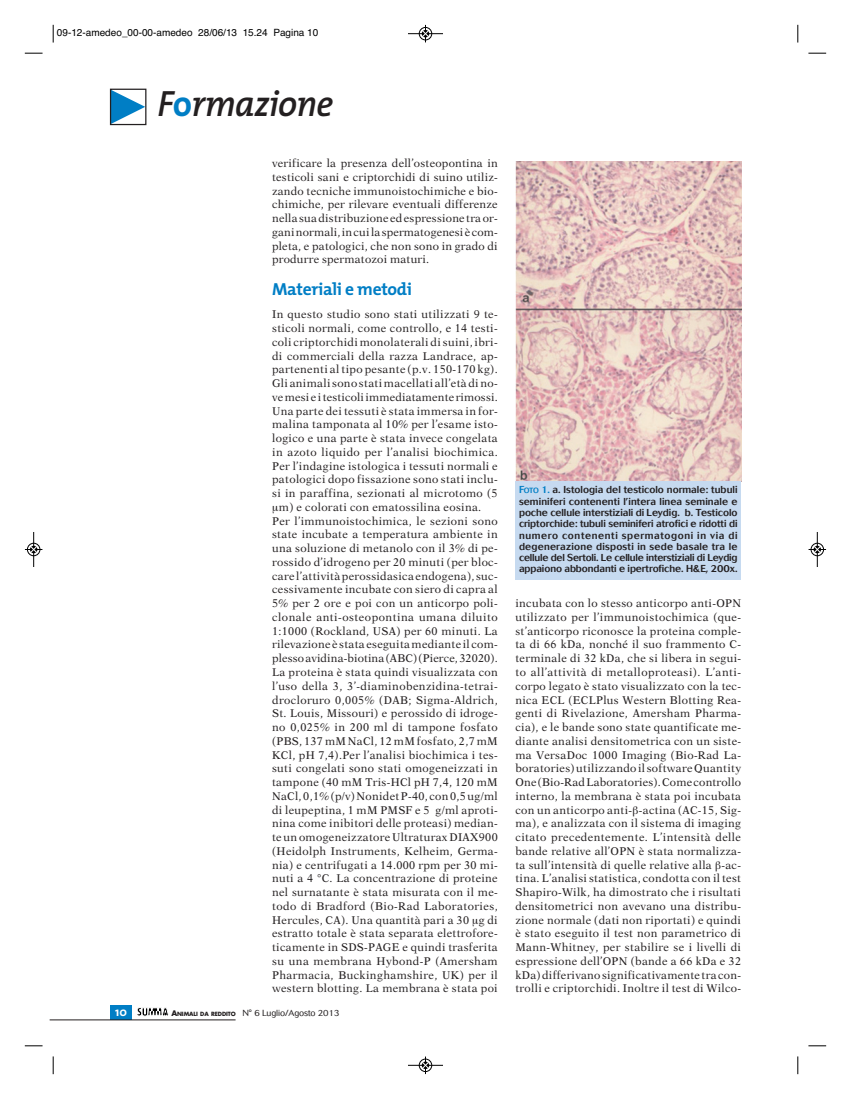
<style>
.page{position:relative;width:851px;height:1099px;background:#fff}
.page>*{position:absolute;margin:0;border:0;box-sizing:border-box;transform-origin:0 0}
.t1{font:italic 600 36.75px "The Mix";letter-spacing:-.02em;color:#231f20;scale:.95 1}
.t2{font:700 17.5px "The Mix";letter-spacing:-.02em;color:#007ec5}
.t3{font:700 12.5px "The Mix";color:#fff}
.t4{font:11.25px/13.8px "New Aster";letter-spacing:.03em;color:#231f20;text-align:justify}
.t5{font:11.25px "New Aster";letter-spacing:.05em;color:#231f20}
.t6{font:500 10px/11.2px "Cosmos";letter-spacing:-.01em;color:#231f20;text-align:justify}
.t7{font:10px "Helvetica";color:#000}
.t8{font:300 8.75px "Cosmos";letter-spacing:-.015em;color:#231f20}
.s1{font-weight:700;font-style:normal;color:#007ec5}
.s2{font-family:"Futura";font-weight:700;font-size:7.5px}
.s3{font-family:"Futura";font-weight:700;font-size:5.62px}
.s4{color:#007ec5}
.s5{font-size:7.5px;color:#007ec5}
</style>
<div class="page">
<svg style="left:112px;top:91px;width:32px;height:32px"></svg>
<div style="left:110px;top:89px;width:36px;height:36px;border:1px solid #231f20"></div>
<div style="left:110px;top:1005px;width:21px;height:14px;background:#007ec5"></div>
<hr style="left:50px;top:1019px;width:185px;height:1px;background:#231f20">
<svg style="left:137px;top:1007px;width:31px;height:10px"></svg>
<img style="left:515px;top:162px;width:226px;height:319px">
<div style="left:515px;top:481px;width:226px;height:98px;background:#c6daf0"></div>
<svg style="left:53px;top:25px;width:1px;height:18px"></svg>
<svg style="left:25px;top:53px;width:18px;height:1px"></svg>
<svg style="left:797px;top:25px;width:1px;height:18px"></svg>
<svg style="left:808px;top:53px;width:18px;height:1px"></svg>
<svg style="left:53px;top:1056px;width:1px;height:18px"></svg>
<svg style="left:25px;top:1045px;width:18px;height:1px"></svg>
<svg style="left:797px;top:1056px;width:1px;height:18px"></svg>
<svg style="left:808px;top:1045px;width:18px;height:1px"></svg>
<hr style="left:408px;top:33px;width:35px;height:1px;background:#000">
<div style="left:419px;top:27px;width:13px;height:13px;border:1px solid #000;border-radius:50%"></div>
<svg style="left:422px;top:25px;width:6px;height:17px"></svg>
<hr style="left:408px;top:1065px;width:35px;height:1px;background:#000">
<div style="left:419px;top:1058px;width:13px;height:13px;border:1px solid #000;border-radius:50%"></div>
<svg style="left:422px;top:1056px;width:6px;height:18px"></svg>
<hr style="left:33px;top:532px;width:1px;height:35px;background:#000">
<div style="left:27px;top:543px;width:13px;height:13px;border:1px solid #000;border-radius:50%"></div>
<svg style="left:25px;top:546px;width:17px;height:6px"></svg>
<hr style="left:817px;top:532px;width:1px;height:35px;background:#000">
<div style="left:810px;top:543px;width:13px;height:13px;border:1px solid #000;border-radius:50%"></div>
<svg style="left:808px;top:546px;width:17px;height:6px"></svg>
<p class="t7" style="left:57px;top:29px;width:263px">09-12-amedeo_00-00-amedeo 28/06/13 15.24 Pagina 10</p>
<h1 class="t1" style="left:157px;top:88px;width:187px">F<span class="s1">o</span>rmazione</h1>
<p class="t4" style="left:272px;top:157px;width:227px">verificare la presenza dell’osteopontina in testicoli sani e criptorchidi di suino utiliz&shy;zando tecniche immunoistochimiche e bio&shy;chimiche, per rilevare eventuali differenze nella sua distribuzione ed espressione tra or&shy;gani normali, in cui la spermatogenesi è com&shy;pleta, e patologici, che non sono in grado di produrre spermatozoi maturi.</p>
<h2 class="t2" style="left:272px;top:281px;width:141px">Materiali e metodi</h2>
<p class="t4" style="left:272px;top:308px;width:227px">In questo studio sono stati utilizzati 9 te-</p>
<p class="t4" style="left:272px;top:322px;width:227px">sticoli normali, come controllo, e 14 testi-</p>
<p class="t4" style="left:272px;top:336px;width:227px">coli criptorchidi monolaterali di suini, ibri-</p>
<p class="t4" style="left:272px;top:349px;width:227px">di commerciali della razza Landrace, ap-</p>
<p class="t4" style="left:272px;top:363px;width:227px">partenenti al tipo pesante (p.v. 150-170 kg).</p>
<p class="t4" style="left:272px;top:377px;width:227px">Gli animali sono stati macellati all’età di no-</p>
<p class="t4" style="left:272px;top:391px;width:227px">ve mesi e i testicoli immediatamente rimossi.</p>
<p class="t4" style="left:272px;top:404px;width:227px">Una parte dei tessuti è stata immersa in for-</p>
<p class="t4" style="left:272px;top:418px;width:227px">malina tamponata al 10% per l’esame isto-</p>
<p class="t4" style="left:272px;top:432px;width:227px">logico e una parte è stata invece congelata</p>
<p class="t4" style="left:272px;top:446px;width:227px">in azoto liquido per l’analisi biochimica.</p>
<p class="t4" style="left:272px;top:459px;width:227px">Per l’indagine istologica i tessuti normali e</p>
<p class="t4" style="left:272px;top:473px;width:227px">patologici dopo fissazione sono stati inclu-</p>
<p class="t4" style="left:272px;top:487px;width:227px">si in paraffina, sezionati al microtomo (5</p>
<p class="t4" style="left:279px;top:501px;width:204px">m) e colorati con ematossilina eosina.</p>
<p class="t4" style="left:272px;top:514px;width:227px">Per l’immunoistochimica, le sezioni sono</p>
<p class="t4" style="left:272px;top:528px;width:227px">state incubate a temperatura ambiente in</p>
<p class="t4" style="left:272px;top:542px;width:227px">una soluzione di metanolo con il 3% di pe-</p>
<p class="t4" style="left:272px;top:556px;width:227px">rossido d’idrogeno per 20 minuti (per bloc-</p>
<p class="t4" style="left:272px;top:569px;width:227px">care l’attività perossidasica endogena), suc-</p>
<p class="t4" style="left:272px;top:583px;width:227px">cessivamente incubate con siero di capra al</p>
<p class="t4" style="left:272px;top:597px;width:227px">5% per 2 ore e poi con un anticorpo poli-</p>
<p class="t5" style="left:272px;top:612px;width:227px">clonale anti-osteopontina umana diluito</p>
<p class="t4" style="left:272px;top:624px;width:227px">1:1000 (Rockland, USA) per 60 minuti. La</p>
<p class="t4" style="left:272px;top:638px;width:227px">rilevazione è stata eseguita mediante il com-</p>
<p class="t4" style="left:272px;top:652px;width:227px">plesso avidina-biotina (ABC) (Pierce, 32020).</p>
<p class="t4" style="left:272px;top:666px;width:227px">La proteina è stata quindi visualizzata con</p>
<p class="t4" style="left:272px;top:679px;width:227px">l’uso della 3, 3’-diaminobenzidina-tetrai-</p>
<p class="t4" style="left:272px;top:693px;width:227px">drocloruro 0,005% (DAB; Sigma-Aldrich,</p>
<p class="t4" style="left:272px;top:707px;width:227px">St. Louis, Missouri) e perossido di idroge-</p>
<p class="t4" style="left:272px;top:721px;width:227px">no 0,025% in 200 ml di tampone fosfato</p>
<p class="t4" style="left:272px;top:734px;width:227px">(PBS, 137 mM NaCl, 12 mM fosfato, 2,7 mM</p>
<p class="t4" style="left:272px;top:748px;width:227px">KCl, pH 7,4).Per l’analisi biochimica i tes-</p>
<p class="t4" style="left:272px;top:762px;width:227px">suti congelati sono stati omogeneizzati in</p>
<p class="t4" style="left:272px;top:776px;width:227px">tampone (40 mM Tris-HCl pH 7,4, 120 mM</p>
<p class="t4" style="left:272px;top:789px;width:227px">NaCl, 0,1% (p/v) Nonidet P-40, con 0,5 ug/ml</p>
<p class="t4" style="left:272px;top:803px;width:227px">di leupeptina, 1 mM PMSF e 5 g/ml aproti-</p>
<p class="t4" style="left:272px;top:817px;width:227px">nina come inibitori delle proteasi) median-</p>
<p class="t4" style="left:272px;top:831px;width:227px">te un omogeneizzatore Ultraturax DIAX900</p>
<p class="t4" style="left:272px;top:844px;width:227px">(Heidolph Instruments, Kelheim, Germa-</p>
<p class="t4" style="left:272px;top:858px;width:227px">nia) e centrifugati a 14.000 rpm per 30 mi-</p>
<p class="t4" style="left:272px;top:872px;width:227px">nuti a 4 °C. La concentrazione di proteine</p>
<p class="t4" style="left:272px;top:886px;width:227px">nel surnatante è stata misurata con il me-</p>
<p class="t4" style="left:272px;top:899px;width:227px">todo di Bradford (Bio-Rad Laboratories,</p>
<p class="t4" style="left:272px;top:913px;width:227px">Hercules, CA). Una quantità pari a 30 g di</p>
<p class="t4" style="left:272px;top:927px;width:227px">estratto totale è stata separata elettrofore-</p>
<p class="t4" style="left:272px;top:941px;width:227px">ticamente in SDS-PAGE e quindi trasferita</p>
<p class="t4" style="left:272px;top:954px;width:227px">su una membrana Hybond-P (Amersham</p>
<p class="t4" style="left:272px;top:968px;width:227px">Pharmacia, Buckinghamshire, UK) per il</p>
<p class="t4" style="left:272px;top:982px;width:227px">western blotting. La membrana è stata poi</p>
<p class="t3" style="left:115px;top:1006px;width:13px">10</p>
<p class="t8" style="left:171px;top:1009px;width:170px"><span class="s2">A</span><span class="s3">NIMALI DA REDDITO</span> N° 6 Luglio/Agosto 2013</p>
<p class="t6" style="left:519px;top:485px;width:220px"><span class="s4">F</span><span class="s5">OTO</span> <span class="s4">1.</span> a. Istologia del testicolo normale: tubuli seminiferi contenenti l’intera linea seminale e poche cellule interstiziali di Leydig. b. Testicolo criptorchide: tubuli seminiferi atrofici e ridotti di numero contenenti spermatogoni in via di degenerazione disposti in sede basale tra le cellule del Sertoli. Le cellule interstiziali di Leydig appaiono abbondanti e ipertrofiche. H&amp;E, 200x.</p>
<p class="t4" style="left:515px;top:597px;width:227px">incubata con lo stesso anticorpo anti-OPN utilizzato per l’immunoistochimica (que&shy;st’anticorpo riconosce la proteina comple&shy;ta di 66 kDa, nonché il suo frammento C&shy;terminale di 32 kDa, che si libera in segui&shy;to all’attività di metalloproteasi). L’anti&shy;corpo legato è stato visualizzato con la tec&shy;nica ECL (ECLPlus Western Blotting Rea&shy;genti di Rivelazione, Amersham Pharma&shy;cia), e le bande sono state quantificate me&shy;diante analisi densitometrica con un siste&shy;ma VersaDoc 1000 Imaging (Bio-Rad La&shy;boratories) utilizzando il software Quantity One (Bio-Rad Laboratories). Come controllo interno, la membrana è stata poi incubata con un anticorpo anti- -actina (AC-15, Sig&shy;ma), e analizzata con il sistema di imaging citato precedentemente. L’intensità delle bande relative all’OPN è stata normalizza&shy;ta sull’intensità di quelle relative alla -ac&shy;tina. L’analisi statistica, condotta con il test Shapiro-Wilk, ha dimostrato che i risultati densitometrici non avevano una distribu&shy;zione normale (dati non riportati) e quindi è stato eseguito il test non parametrico di Mann-Whitney, per stabilire se i livelli di espressione dell’OPN (bande a 66 kDa e 32 kDa) differivano significativamente tra con&shy;trolli e criptorchidi. Inoltre il test di Wilco-</p>
</div>
